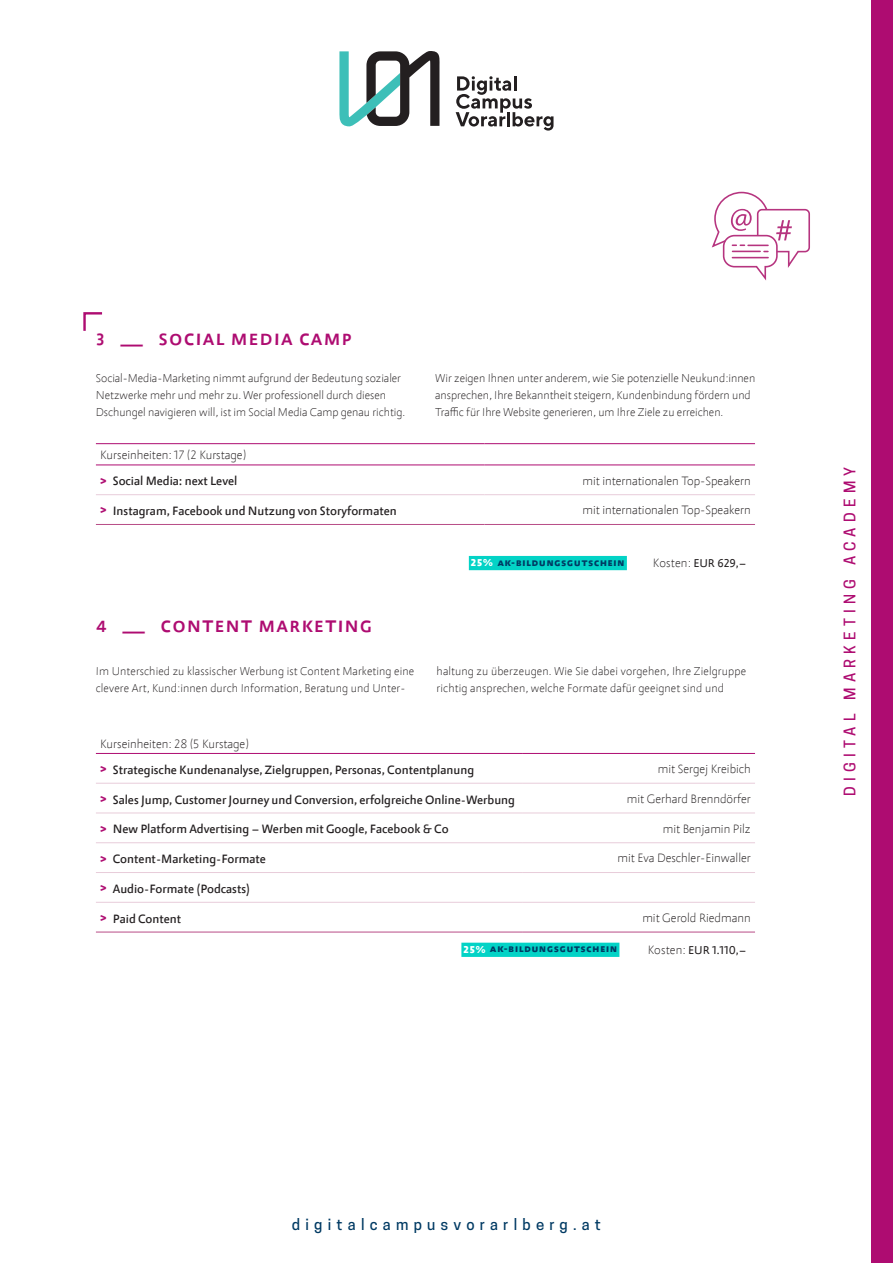
<style>
.page{position:relative;width:893px;height:1263px;background:#fff}
.page>*{position:absolute;margin:0;border:0;box-sizing:border-box;transform-origin:0 0}
.t1{font:500 24px "abc Allegra";color:#ae0c71}
.t2{font:500 15px "Cooper Hewitt";letter-spacing:.35em;color:#003a63}
.t3{font:500 15px "Cooper Hewitt";letter-spacing:.35em;color:#ae0c71}
.t4{font:500 12.75px "abc Allegra";color:#231f20}
.t5{font:300 12.75px "abc Allegra";color:#231f20}
.t6{font:300 12px/17.2px "abc Allegra";color:#231f20}
.t7{font:700 12px "abc Allegra";letter-spacing:.025em;color:#003a63}
.t8{font:12px "abc Allegra";color:#231f20}
.s1{font-family:"Fira Sans";font-weight:800;font-size:12px;color:#ae0c71}
.s2{font-weight:300;font-size:12.75px}
.s3{font-weight:900;font-size:10.5px;color:#fff}
</style>
<div class="page">
<svg style="left:83px;top:312px;width:20px;height:19px"></svg>
<svg style="left:711px;top:191px;width:99px;height:90px"></svg>
<hr style="left:96px;top:443px;width:388px;height:1px;background:#ae0c71">
<hr style="left:484px;top:443px;width:271px;height:1px;background:#ae0c71">
<hr style="left:96px;top:465px;width:388px;height:1px;background:#ae0c71">
<hr style="left:484px;top:465px;width:271px;height:1px;background:#ae0c71">
<hr style="left:96px;top:494px;width:388px;height:1px;background:#e8ccda">
<hr style="left:484px;top:494px;width:271px;height:1px;background:#e8ccda">
<hr style="left:96px;top:524px;width:388px;height:1px;background:#b84c87">
<hr style="left:484px;top:524px;width:271px;height:1px;background:#b84c87">
<div style="left:461px;top:943px;width:158px;height:14px;background:#03d3c6"></div>
<hr style="left:96px;top:753px;width:426px;height:1px;background:#ae0c71">
<hr style="left:522px;top:753px;width:233px;height:1px;background:#ae0c71">
<hr style="left:96px;top:783px;width:426px;height:1px;background:#e8ccda">
<hr style="left:522px;top:783px;width:233px;height:1px;background:#e8ccda">
<hr style="left:96px;top:813px;width:426px;height:1px;background:#e8ccda">
<hr style="left:522px;top:813px;width:233px;height:1px;background:#e8ccda">
<hr style="left:96px;top:842px;width:426px;height:1px;background:#e8ccda">
<hr style="left:522px;top:842px;width:233px;height:1px;background:#e8ccda">
<hr style="left:96px;top:872px;width:426px;height:1px;background:#e8ccda">
<hr style="left:522px;top:872px;width:233px;height:1px;background:#e8ccda">
<hr style="left:96px;top:902px;width:426px;height:1px;background:#e8ccda">
<hr style="left:522px;top:902px;width:233px;height:1px;background:#e8ccda">
<hr style="left:96px;top:932px;width:426px;height:1px;background:#b84c87">
<hr style="left:522px;top:932px;width:233px;height:1px;background:#b84c87">
<div style="left:469px;top:556px;width:158px;height:14px;background:#03d3c6"></div>
<svg style="left:339px;top:51px;width:101px;height:75px"></svg>
<svg style="left:456px;top:76px;width:97px;height:55px"></svg>
<div style="left:872px;top:0;width:21px;height:1263px;background:#ae0c71"></div>
<p class="t1" style="left:96px;top:324px;width:258px">3 — social media camp</p>
<p class="t6" style="left:96px;top:369px;width:311px">Social-Media-Marketing nimmt aufgrund der Bedeutung sozialer<br>Netzwerke mehr und mehr zu. Wer professionell durch diesen<br>Dschungel navigieren will, ist im Social Media Camp genau richtig.</p>
<p class="t6" style="left:435px;top:369px;width:322px">Wir zeigen Ihnen unter anderem, wie Sie potenzielle Neukund:innen ansprechen, Ihre Bekanntheit steigern, Kundenbindung fördern und<br>Traffic für Ihre Website generieren, um Ihre Ziele zu erreichen.</p>
<p class="t5" style="left:100px;top:448px;width:148px">Kurseinheiten: 17 (2 Kurstage)</p>
<p class="t4" style="left:100px;top:474px;width:139px"><span class="s1">&gt;</span> Social Media: next Level</p>
<p class="t5" style="left:582px;top:473px;width:170px">mit internationalen Top-Speakern</p>
<p class="t4" style="left:100px;top:504px;width:298px"><span class="s1">&gt;</span> Instagram, Facebook und Nutzung von Storyformaten</p>
<p class="t5" style="left:582px;top:503px;width:170px">mit internationalen Top-Speakern</p>
<p class="t8" style="left:653px;top:556px;width:95px"><span class="s2">Kosten:</span> EUR 629,–</p>
<p class="t7" style="left:471px;top:555px;width:155px"><span class="s3">25%</span> ak-bildungsgutschein</p>
<p class="t1" style="left:96px;top:611px;width:278px">4 — content marketing</p>
<p class="t6" style="left:96px;top:663px;width:320px">Im Unterschied zu klassischer Werbung ist Content Marketing eine clevere Art, Kund:innen durch Information, Beratung und Unter-</p>
<p class="t6" style="left:437px;top:663px;width:311px">haltung zu überzeugen. Wie Sie dabei vorgehen, Ihre Zielgruppe richtig ansprechen, welche Formate dafür geeignet sind und</p>
<p class="t5" style="left:100px;top:736px;width:150px">Kurseinheiten: 28 (5 Kurstage)</p>
<p class="t4" style="left:100px;top:763px;width:375px"><span class="s1">&gt;</span> Strategische Kundenanalyse, Zielgruppen, Personas, Contentplanung</p>
<p class="t5" style="left:658px;top:762px;width:95px">mit Sergej Kreibich</p>
<p class="t4" style="left:100px;top:792px;width:416px"><span class="s1">&gt;</span> Sales Jump, Customer Journey und Conversion, erfolgreiche Online-Werbung</p>
<p class="t5" style="left:627px;top:792px;width:125px">mit Gerhard Brenndörfer</p>
<p class="t4" style="left:100px;top:822px;width:350px"><span class="s1">&gt;</span> New Platform Advertising – Werben mit Google, Facebook &amp; Co</p>
<p class="t5" style="left:663px;top:821px;width:90px">mit Benjamin Pilz</p>
<p class="t4" style="left:100px;top:852px;width:167px"><span class="s1">&gt;</span> Content-Marketing-Formate</p>
<p class="t5" style="left:618px;top:851px;width:135px">mit Eva Deschler-Einwaller</p>
<p class="t4" style="left:100px;top:882px;width:152px"><span class="s1">&gt;</span> Audio-Formate (Podcasts)</p>
<p class="t4" style="left:100px;top:912px;width:83px"><span class="s1">&gt;</span> Paid Content</p>
<p class="t5" style="left:642px;top:911px;width:110px">mit Gerold Riedmann</p>
<p class="t8" style="left:648px;top:943px;width:100px"><span class="s2">Kosten:</span> EUR 1.110,–</p>
<p class="t7" style="left:463px;top:942px;width:155px"><span class="s3">25%</span> ak-bildungsgutschein</p>
<p class="t3" style="left:841px;top:796px;width:331px;rotate:-90deg">DIGITAL MARKETING ACADEMY</p>
<p class="t2" style="left:292px;top:1216px;width:311px">digitalcampusvorarlberg.at</p>
</div>
